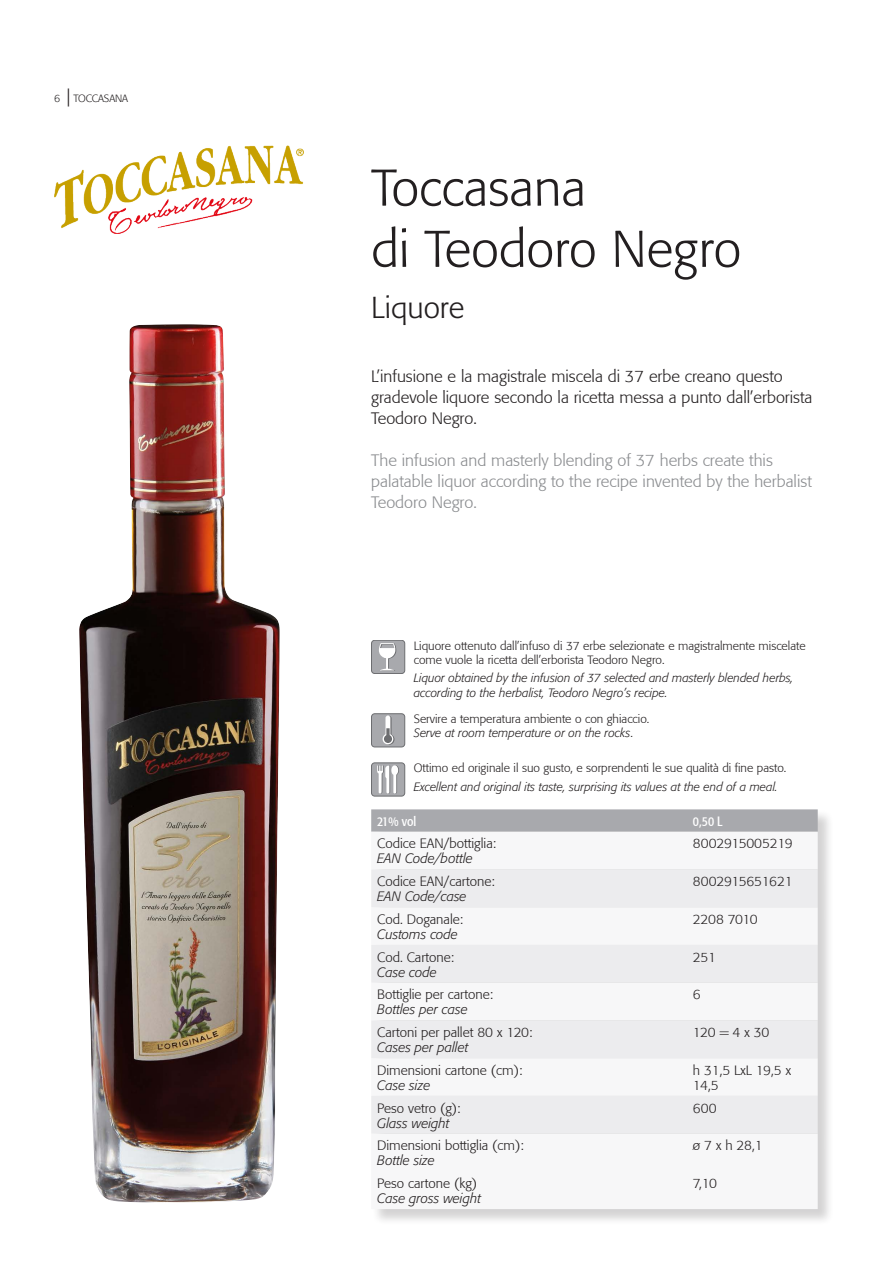
<style>
.page{position:relative;width:893px;height:1263px;background:#fff}
.page>*{position:absolute;margin:0;border:0;box-sizing:border-box;transform-origin:0 0}
.t1{font:300 51px/61.2px "Formata";color:#231f20}
.t2{font:300 30px "Formata";color:#231f20}
.t3{font:300 16.5px/21px "Formata";color:#231f20}
.t4{font:300 16.5px/21px "Formata";color:#8a8c8f}
.t5{font:300 13.5px/15px "Formata";color:#231f20}
.t6{font:italic 300 13.5px "Formata";color:#231f20}
.t7{font:300 13.5px "Formata";letter-spacing:-.02em;color:#231f20}
.t8{font:condensed 13.5px "Formata";letter-spacing:-.005em;color:#fff}
.t9{font:300 13.5px "Formata";letter-spacing:-.03em;color:#231f20}
.t10{font:300 12px/14.2px "Formata";color:#231f20}
.t11{font:italic 300 12px/14.2px "Formata";color:#231f20}
.t12{font:300 10.5px "Formata";letter-spacing:-.01em;color:#231f20}
.s1{font-size:18px}
.s2{font-style:normal}
</style>
<div class="page">
<div style="left:372px;top:810px;width:462px;height:416px;background:#231f20;opacity:.2"></div>
<svg style="left:371px;top:809px;width:447px;height:23px;background:#aaabaf"></svg>
<svg style="left:371px;top:832px;width:447px;height:377px"></svg>
<svg style="left:371px;top:869px;width:447px;height:264px;fill:#ececee"></svg>
<img style="left:79px;top:324px;width:201px;height:879px">
<img style="left:54px;top:145px;width:250px;height:89px">
<div style="left:371px;top:640px;width:34px;height:33px;background:#a8a9ad;border-radius:3px"></div>
<div style="left:371px;top:640px;width:34px;height:34px;border:1px solid #6c6d70;border-radius:3px"></div>
<svg style="left:379px;top:643px;width:18px;height:28px"></svg>
<div style="left:371px;top:714px;width:34px;height:33px;background:#a8a9ad;border-radius:3px"></div>
<div style="left:371px;top:713px;width:34px;height:34px;border:1px solid #6c6d70;border-radius:3px"></div>
<svg style="left:382px;top:715px;width:11px;height:29px"></svg>
<div style="left:384px;top:735px;width:8px;height:8px;background:#6c6d70;border-radius:50%"></div>
<div style="left:371px;top:763px;width:34px;height:33px;background:#a8a9ad;border-radius:3px"></div>
<div style="left:371px;top:762px;width:34px;height:34px;border:1px solid #6c6d70;border-radius:3px"></div>
<svg style="left:377px;top:765px;width:22px;height:28px"></svg>
<p class="t12" style="left:54px;top:92px;width:75px">6 <span class="s1">|</span> TOCCASANA</p>
<p class="t1" style="left:371px;top:158px;width:372px">Toccasana<br>di Teodoro Negro</p>
<p class="t2" style="left:371px;top:290px;width:95px">Liquore</p>
<p class="t3" style="left:371px;top:366px;width:443px">L’infusione e la magistrale miscela di 37 erbe creano questo gradevole liquore secondo la ricetta messa a punto dall’erborista<br>Teodoro Negro.</p>
<p class="t4" style="left:371px;top:450px;width:442px">The infusion and masterly blending of 37 herbs create this palatable liquor according to the recipe invented by the herbalist<br>Teodoro Negro.</p>
<p class="t10" style="left:414px;top:638px;width:393px">Liquore ottenuto dall’infuso di 37 erbe selezionate e magistralmente miscelate come vuole la ricetta dell’erborista Teodoro Negro.</p>
<p class="t11" style="left:414px;top:671px;width:381px">Liquor obtained by the infusion of 37 selected and masterly blended herbs, according to the herbalist, Teodoro Negro’s recipe.</p>
<p class="t10" style="left:414px;top:712px;width:237px">Servire a temperatura ambiente o con ghiaccio.</p>
<p class="t11" style="left:414px;top:726px;width:221px">Serve at room temperature or on the rocks<span class="s2">.</span></p>
<p class="t10" style="left:414px;top:761px;width:374px">Ottimo ed originale il suo gusto, e sorprendenti le sue qualità di fine pasto.</p>
<p class="t11" style="left:414px;top:779px;width:365px">Excellent and original its taste, surprising its values at the end of a meal.</p>
<p class="t8" style="left:377px;top:813px;width:41px">21% vol</p>
<p class="t8" style="left:693px;top:813px;width:31px">0,50 L</p>
<p class="t5" style="left:377px;top:836px;width:120px">Codice EAN/bottiglia:</p>
<p class="t6" style="left:377px;top:851px;width:97px">EAN Code/bottle</p>
<p class="t7" style="left:693px;top:836px;width:101px">8002915005219</p>
<p class="t5" style="left:377px;top:874px;width:119px">Codice EAN/cartone:</p>
<p class="t6" style="left:377px;top:888px;width:91px">EAN Code/case</p>
<p class="t7" style="left:693px;top:873px;width:101px">8002915651621</p>
<p class="t5" style="left:377px;top:912px;width:88px">Cod. Doganale:</p>
<p class="t6" style="left:377px;top:926px;width:82px">Customs code</p>
<p class="t9" style="left:693px;top:911px;width:66px">2208 7010</p>
<p class="t5" style="left:377px;top:949px;width:79px">Cod. Cartone:</p>
<p class="t6" style="left:377px;top:964px;width:61px">Case code</p>
<p class="t5" style="left:693px;top:949px;width:25px">251</p>
<p class="t5" style="left:377px;top:987px;width:117px">Bottiglie per cartone:</p>
<p class="t6" style="left:377px;top:1002px;width:92px">Bottles per case</p>
<p class="t5" style="left:693px;top:987px;width:9px">6</p>
<p class="t5" style="left:377px;top:1025px;width:157px">Cartoni per pallet 80 x 120:</p>
<p class="t6" style="left:377px;top:1039px;width:93px">Cases per pallet</p>
<p class="t5" style="left:693px;top:1025px;width:78px">120 = 4 x 30</p>
<p class="t5" style="left:377px;top:1063px;width:147px">Dimensioni cartone (cm):</p>
<p class="t6" style="left:377px;top:1077px;width:55px">Case size</p>
<p class="t5" style="left:693px;top:1063px;width:100px">h 31,5 LxL 19,5 x<br>14,5</p>
<p class="t5" style="left:377px;top:1100px;width:85px">Peso vetro (g):</p>
<p class="t6" style="left:377px;top:1115px;width:74px">Glass weight</p>
<p class="t5" style="left:693px;top:1100px;width:25px">600</p>
<p class="t5" style="left:377px;top:1138px;width:148px">Dimensioni bottiglia (cm):</p>
<p class="t6" style="left:377px;top:1153px;width:59px">Bottle size</p>
<p class="t5" style="left:693px;top:1138px;width:71px">ø 7 x h 28,1</p>
<p class="t5" style="left:377px;top:1176px;width:101px">Peso cartone (kg)</p>
<p class="t6" style="left:377px;top:1190px;width:105px">Case gross weight</p>
<p class="t5" style="left:693px;top:1176px;width:26px">7,10</p>
</div>
